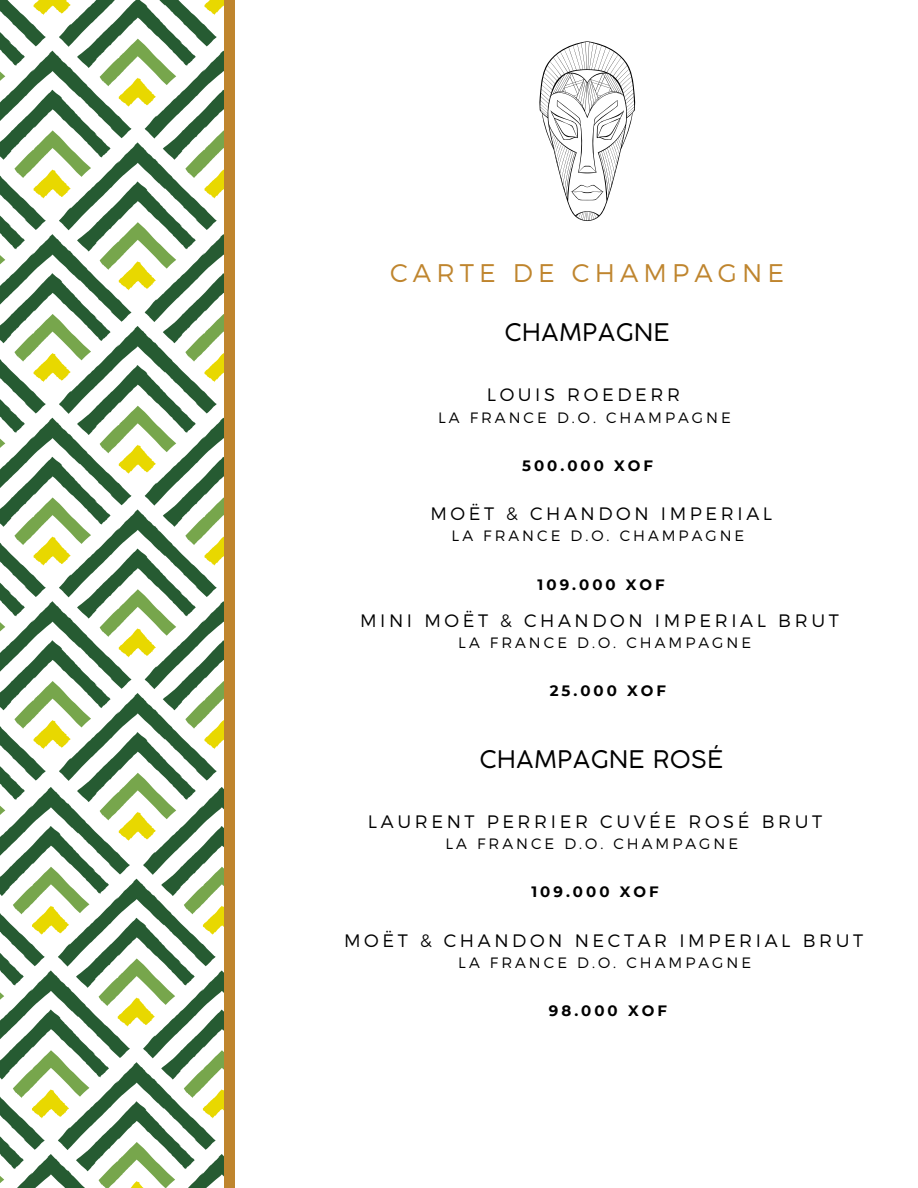
<style>
.page{position:relative;width:918px;height:1188px;background:#fff}
.page>*{position:absolute;margin:0;border:0;box-sizing:border-box;transform-origin:0 0}
.t1{font:300 25.5px "Montserrat";letter-spacing:.2em;color:#bf852e}
.t2{font:24px "Coco Gothic";letter-spacing:.03em;color:#000}
.t3{font:300 18px "Montserrat";letter-spacing:.2em;color:#000}
.t4{font:300 15px "Montserrat";letter-spacing:.2em;color:#000}
.t5{font:700 15px "Montserrat";letter-spacing:.2em;color:#000}
</style>
<div class="page">
<svg style="left:0;top:0;width:224px;height:1188px"></svg>
<div style="left:224px;top:0;width:10px;height:1188px;background:#bf852e"></div>
<svg style="left:539px;top:41px;width:96px;height:180px"></svg>
<h1 class="t1" style="left:390px;top:256px;width:396px">CARTE DE CHAMPAGNE</h1>
<h2 class="t2" style="left:505px;top:324px;width:166px">CHAMPAGNE</h2>
<p class="t3" style="left:487px;top:383px;width:195px">LOUIS ROEDERR</p>
<p class="t4" style="left:438px;top:408px;width:294px">LA FRANCE D.O. CHAMPAGNE</p>
<p class="t5" style="left:522px;top:456px;width:132px">500.000 XOF</p>
<p class="t3" style="left:430px;top:502px;width:343px">MOËT &amp; CHANDON IMPERIAL</p>
<p class="t4" style="left:452px;top:526px;width:294px">LA FRANCE D.O. CHAMPAGNE</p>
<p class="t5" style="left:538px;top:575px;width:129px">109.000 XOF</p>
<p class="t3" style="left:360px;top:609px;width:480px">MINI MOËT &amp; CHANDON IMPERIAL BRUT</p>
<p class="t4" style="left:458px;top:633px;width:294px">LA FRANCE D.O. CHAMPAGNE</p>
<p class="t5" style="left:550px;top:682px;width:118px">25.000 XOF</p>
<h2 class="t2" style="left:480px;top:750px;width:245px">CHAMPAGNE ROSÉ</h2>
<p class="t3" style="left:368px;top:809px;width:456px">LAURENT PERRIER CUVÉE ROSÉ BRUT</p>
<p class="t4" style="left:445px;top:834px;width:294px">LA FRANCE D.O. CHAMPAGNE</p>
<p class="t5" style="left:531px;top:883px;width:129px">109.000 XOF</p>
<p class="t3" style="left:344px;top:929px;width:521px">MOËT &amp; CHANDON NECTAR IMPERIAL BRUT</p>
<p class="t4" style="left:458px;top:953px;width:294px">LA FRANCE D.O. CHAMPAGNE</p>
<p class="t5" style="left:549px;top:1002px;width:120px">98.000 XOF</p>
</div>
